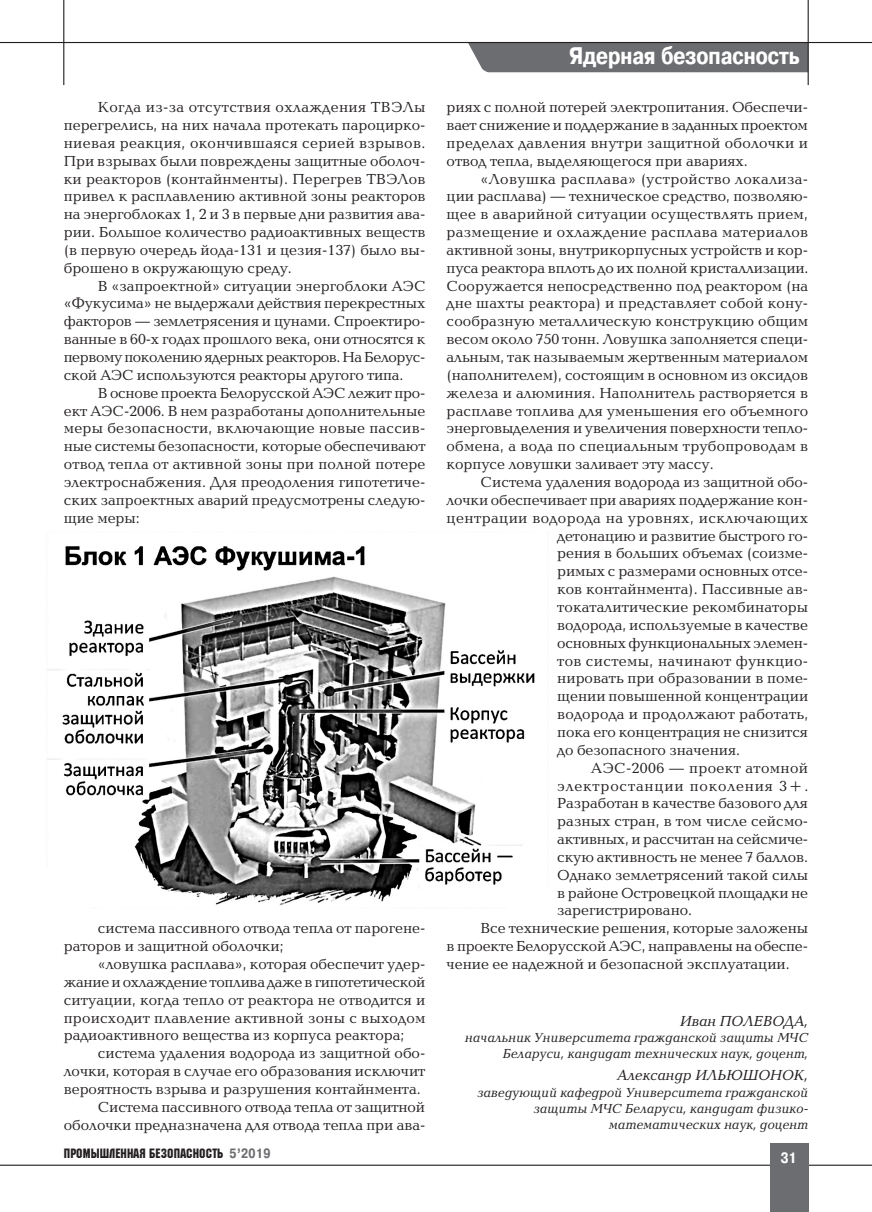
<style>
.page{position:relative;width:872px;height:1212px;background:#fff}
.page>*{position:absolute;margin:0;border:0;box-sizing:border-box;transform-origin:0 0}
.Rubr{font:700 24px "Pragmatica Cond C";color:#fff}
.Baltika_10{font:15px/17.9px "Baltica C";color:#231f20;text-align:justify}
.Baltika_10-2{font:15px "Baltica C";letter-spacing:.03em;color:#231f20}
.подпись10_балтика{font:italic 15px "Baltica C";color:#231f20}
.Baltika_10-3{font:15px "Baltica C";letter-spacing:.02em;color:#231f20}
.t1{font:700 15px "Pragmatica Cond C";color:#fff}
.Подпись9_балтика{font:italic 13.5px/16.2px "Baltica C";color:#231f20;text-align:right}
.t2{font:13.5px "Machine C";letter-spacing:.01em;color:#231f20}
.s1{font-family:"Pragmatica Cond C";font-weight:700;color:#6c6d70}
</style>
<div class="page">
<div style="left:468px;top:43px;width:339px;height:29px;background:#6c6d70"></div>
<hr style="left:0;top:1164px;width:872px;height:2px;background:#231f20">
<div style="left:770px;top:1144px;width:38px;height:68px;background:#6c6d70"></div>
<hr style="left:0;top:42px;width:872px;height:1px;background:#231f20">
<hr style="left:807px;top:0;width:1px;height:85px;background:#231f20">
<hr style="left:63px;top:0;width:1px;height:85px;background:#231f20">
<img style="left:47px;top:546px;width:488px;height:360px">
<p class="Baltika_10" style="left:64px;top:99px;width:363px;text-indent:34px">Когда из-за отсутствия охлаждения ТВЭЛы перегрелись, на них начала протекать пароцирко&shy;ниевая реакция, окончившаяся серией взрывов.<br>При взрывах были повреждены защитные оболоч&shy;ки реакторов (контайнменты). Перегрев ТВЭЛов привел к расплавлению активной зоны реакторов на энергоблоках 1, 2 и 3 в первые дни развития ава&shy;рии. Большое количество радиоактивных веществ (в первую очередь йода-131 и цезия-137) было вы&shy;брошено в окружающую среду.</p>
<p class="Baltika_10" style="left:64px;top:277px;width:363px;text-indent:34px">В «запроектной» ситуации энергоблоки АЭС «Фукусима» не выдержали действия перекрестных факторов — землетрясения и цунами. Спроектиро&shy;ванные в 60-х годах прошлого века, они относятся к первому поколению ядерных реакторов. На Белорус&shy;ской АЭС используются реакторы другого типа.</p>
<p class="Baltika_10" style="left:64px;top:384px;width:363px;text-indent:34px">В основе проекта Белорусской АЭС лежит про&shy;ект АЭС-2006. В нем разработаны дополнительные меры безопасности, включающие новые пассив&shy;ные системы безопасности, которые обеспечивают отвод тепла от активной зоны при полной потере электроснабжения. Для преодоления гипотетиче&shy;ских запроектных аварий предусмотрены следую&shy;щие меры:</p>
<p class="Baltika_10" style="left:64px;top:920px;width:363px;text-indent:34px">система пассивного отвода тепла от парогене&shy;раторов и защитной оболочки;</p>
<p class="Baltika_10" style="left:64px;top:956px;width:363px;text-indent:34px">«ловушка расплава», которая обеспечит удер&shy;жание и охлаждение топлива даже в гипотетической ситуации, когда тепло от реактора не отводится и происходит плавление активной зоны с выходом радиоактивного вещества из корпуса реактора;</p>
<p class="Baltika_10" style="left:64px;top:1045px;width:363px;text-indent:34px">система удаления водорода из защитной обо&shy;лочки, которая в случае его образования исключит вероятность взрыва и разрушения контайнмента.</p>
<p class="Baltika_10" style="left:64px;top:1098px;width:363px;text-align:right">Система пассивного отвода тепла от защитной оболочки предназначена для отвода тепла при ава-</p>
<p class="t2" style="left:64px;top:1145px;width:208px">Промышленная безопасность <span class="s1">5’2019</span></p>
<p class="Rubr" style="left:569px;top:42px;width:231px">Ядерная безопасность</p>
<p class="Baltika_10" style="left:446px;top:99px;width:363px">риях с полной потерей электропитания. Обеспечи&shy;вает снижение и поддержание в заданных проектом пределах давления внутри защитной оболочки и отвод тепла, выделяющегося при авариях.</p>
<p class="Baltika_10" style="left:446px;top:170px;width:363px;text-indent:34px">«Ловушка расплава» (устройство локализа&shy;ции расплава) — техническое средство, позволяю&shy;щее в аварийной ситуации осуществлять прием, размещение и охлаждение расплава материалов активной зоны, внутрикорпусных устройств и кор&shy;пуса реактора вплоть до их полной кристаллизации.<br>Сооружается непосредственно под реактором (на дне шахты реактора) и представляет собой кону&shy;сообразную металлическую конструкцию общим весом около 750 тонн. Ловушка заполняется специ&shy;альным, так называемым жертвенным материалом (наполнителем), состоящим в основном из оксидов железа и алюминия. Наполнитель растворяется в расплаве топлива для уменьшения его объемного энерговыделения и увеличения поверхности тепло&shy;обмена, а вода по специальным трубопроводам в корпусе ловушки заливает эту массу.</p>
<p class="Baltika_10" style="left:480px;top:474px;width:329px">Система удаления водорода из защитной обо-</p>
<p class="Baltika_10" style="left:446px;top:492px;width:363px">лочки обеспечивает при авариях поддержание кон-</p>
<p class="Baltika_10-2" style="left:446px;top:510px;width:363px">центрации водорода на уровнях, исключающих</p>
<p class="Baltika_10" style="left:557px;top:527px;width:252px">детонацию и развитие быстрого го-</p>
<p class="Baltika_10" style="left:557px;top:545px;width:252px">рения в больших объемах (соизме-</p>
<p class="Baltika_10" style="left:557px;top:563px;width:252px">римых с размерами основных отсе-</p>
<p class="Baltika_10" style="left:557px;top:581px;width:252px">ков контайнмента). Пассивные ав-</p>
<p class="Baltika_10" style="left:557px;top:599px;width:253px">токаталитические рекомбинаторы</p>
<p class="Baltika_10" style="left:557px;top:616px;width:252px">водорода, используемые в качестве</p>
<p class="Baltika_10" style="left:557px;top:634px;width:252px">основных функциональных элемен-</p>
<p class="Baltika_10-3" style="left:557px;top:653px;width:252px">тов системы, начинают функцио-</p>
<p class="Baltika_10" style="left:557px;top:670px;width:252px">нировать при образовании в поме-</p>
<p class="Baltika_10" style="left:557px;top:688px;width:252px">щении повышенной концентрации</p>
<p class="Baltika_10" style="left:557px;top:706px;width:252px">водорода и продолжают работать,</p>
<p class="Baltika_10" style="left:557px;top:724px;width:252px">пока его концентрация не снизится</p>
<p class="Baltika_10" style="left:557px;top:741px;width:184px">до безопасного значения.</p>
<p class="Baltika_10" style="left:557px;top:759px;width:253px;text-indent:34px">АЭС-2006 — проект атомной электростанции поколения 3+.<br>Разработан в качестве базового для разных стран, в том числе сейсмо&shy;активных, и рассчитан на сейсмиче&shy;скую активность не менее 7 баллов.<br>Однако землетрясений такой силы в районе Островецкой площадки не зарегистрировано.</p>
<p class="Baltika_10" style="left:446px;top:920px;width:363px;text-indent:34px">Все технические решения, которые заложены в проекте Белорусской АЭС, направлены на обеспе&shy;чение ее надежной и безопасной эксплуатации.</p>
<p class="подпись10_балтика" style="left:679px;top:1013px;width:130px">Иван ПОЛЕВОДА,</p>
<p class="Подпись9_балтика" style="left:465px;top:1030px;width:345px">начальник Университета гражданской защиты МЧС<br>Беларуси, кандидат технических наук, доцент,</p>
<p class="подпись10_балтика" style="left:617px;top:1067px;width:192px">Александр ИЛЬЮШОНОК,</p>
<p class="Подпись9_балтика" style="left:477px;top:1084px;width:332px">заведующий кафедрой Университета гражданской защиты МЧС Беларуси, кандидат физико&shy;математических наук, доцент</p>
<p class="t1" style="left:781px;top:1149px;width:18px">31</p>
</div>
